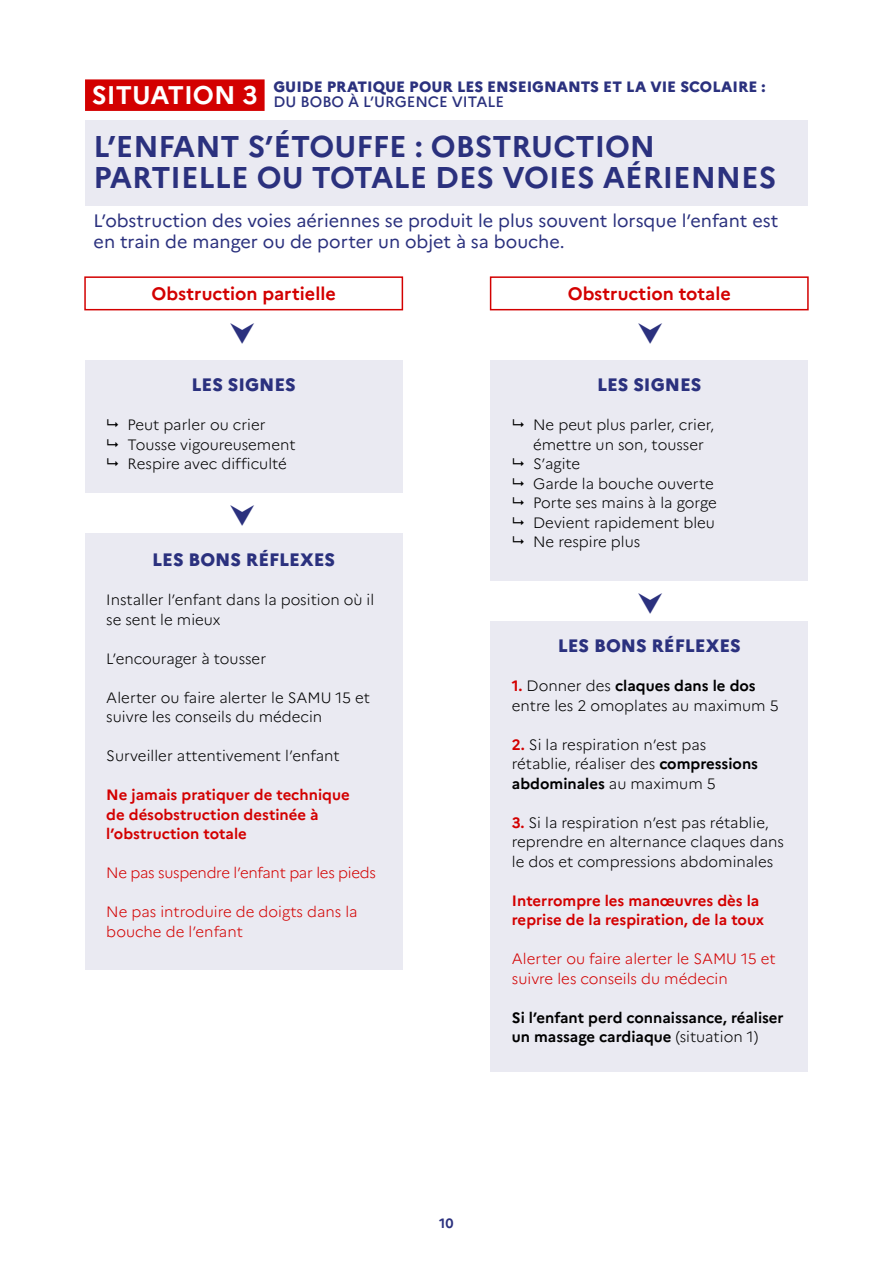
<style>
.page{position:relative;width:893px;height:1263px;background:#fff}
.page>*{position:absolute;margin:0;border:0;box-sizing:border-box;transform-origin:0 0}
.Titre{font:700 30px/31.5px "Marianne";color:#2b317e}
.Titre-2{font:700 25.5px "Marianne";color:#fff}
.Titre-3{font:18px/21px "Marianne";color:#2b317e}
.encadré_texte{font:800 18px "Marianne";color:#2b317e}
.encadré_texte-2{font:700 18px "Marianne";color:#d30000}
.encadré_texte-3{font:300 15px/19.5px "Marianne";color:#000}
.encadré_texte-4{font:700 15px/19.5px "Marianne";color:#d30000}
.encadré_texte-5{font:300 15px/19.5px "Marianne";color:#d30000}
.encadré_texte-6{font:700 15px/19.5px "Marianne";color:#000}
.t1{font:800 15px "Marianne";color:#2b317e}
.encadré_texte-7{font:300 15px "Marianne";letter-spacing:-.02em;color:#d30000}
.t2{font:500 15px "Marianne";color:#2b317e}
.t3{font:700 13.5px "Marianne";color:#2b317e}
.s1{font-weight:700;color:#d30000}
.s2{font-weight:700}
.s3{font-weight:300}
</style>
<div class="page">
<div style="left:85px;top:120px;width:723px;height:85px;background:#eaeaf2"></div>
<div style="left:85px;top:79px;width:180px;height:32px;background:#d30000"></div>
<div style="left:85px;top:360px;width:317px;height:133px;background:#eaeaf2"></div>
<div style="left:491px;top:360px;width:317px;height:221px;background:#eaeaf2"></div>
<div style="left:85px;top:533px;width:317px;height:436px;background:#eaeaf2"></div>
<div style="left:491px;top:621px;width:317px;height:451px;background:#eaeaf2"></div>
<div style="left:84px;top:276px;width:319px;height:34px;border:2px solid #d30000"></div>
<div style="left:490px;top:276px;width:319px;height:34px;border:2px solid #d30000"></div>
<p class="t1" style="left:274px;top:78px;width:493px">GUIDE PRATIQUE POUR LES ENSEIGNANTS ET LA VIE SCOLAIRE :</p>
<p class="t2" style="left:274px;top:93px;width:232px">DU BOBO À L’URGENCE VITALE</p>
<p class="Titre-2" style="left:92px;top:80px;width:167px">SITUATION 3</p>
<p class="Titre" style="left:94px;top:130px;width:684px">L’ENFANT S’ÉTOUFFE : OBSTRUCTION<br>PARTIELLE OU TOTALE DES VOIES AÉRIENNES</p>
<p class="Titre-3" style="left:94px;top:210px;width:686px">L’obstruction des voies aériennes se produit le plus souvent lorsque l’enfant est en train de manger ou de porter un objet à sa bouche.</p>
<p class="encadré_texte-2" style="left:152px;top:283px;width:186px">Obstruction partielle</p>
<p class="encadré_texte-2" style="left:568px;top:283px;width:165px">Obstruction totale</p>
<p class="encadré_texte" style="left:192px;top:374px;width:106px">LES SIGNES</p>
<p class="encadré_texte-3" style="left:128px;top:415px;width:140px">Peut parler ou crier</p>
<p class="encadré_texte-3" style="left:128px;top:434px;width:170px">Tousse vigoureusement</p>
<p class="encadré_texte-3" style="left:128px;top:454px;width:161px">Respire avec difficulté</p>
<p class="encadré_texte" style="left:152px;top:549px;width:184px">LES BONS RÉFLEXES</p>
<p class="encadré_texte-3" style="left:106px;top:590px;width:270px">Installer l’enfant dans la position où il se sent le mieux</p>
<p class="encadré_texte-3" style="left:106px;top:649px;width:161px">L’encourager à tousser</p>
<p class="encadré_texte-3" style="left:106px;top:688px;width:265px">Alerter ou faire alerter le SAMU 15 et suivre les conseils du médecin</p>
<p class="encadré_texte-3" style="left:106px;top:746px;width:235px">Surveiller attentivement l’enfant</p>
<p class="encadré_texte-4" style="left:106px;top:785px;width:245px">Ne jamais pratiquer de technique de désobstruction destinée à l’obstruction totale</p>
<p class="encadré_texte-7" style="left:106px;top:864px;width:271px">Ne pas suspendre l’enfant par les pieds</p>
<p class="encadré_texte-5" style="left:106px;top:902px;width:253px">Ne pas introduire de doigts dans la bouche de l’enfant</p>
<p class="encadré_texte" style="left:597px;top:374px;width:106px">LES SIGNES</p>
<p class="encadré_texte-3" style="left:533px;top:415px;width:182px">Ne peut plus parler, crier, émettre un son, tousser</p>
<p class="encadré_texte-3" style="left:533px;top:454px;width:49px">S’agite</p>
<p class="encadré_texte-3" style="left:533px;top:473px;width:182px">Garde la bouche ouverte</p>
<p class="encadré_texte-3" style="left:533px;top:493px;width:185px">Porte ses mains à la gorge</p>
<p class="encadré_texte-3" style="left:533px;top:512px;width:183px">Devient rapidement bleu</p>
<p class="encadré_texte-3" style="left:533px;top:532px;width:109px">Ne respire plus</p>
<p class="encadré_texte" style="left:558px;top:635px;width:184px">LES BONS RÉFLEXES</p>
<p class="encadré_texte-3" style="left:512px;top:676px;width:268px"><span class="s1">1.</span> Donner des <span class="s2">claques dans le dos </span>entre les 2 omoplates au maximum 5</p>
<p class="encadré_texte-3" style="left:512px;top:735px;width:248px"><span class="s1">2.</span> Si la respiration n’est pas rétablie, réaliser des <span class="s2">compressions abdominales</span> au maximum 5</p>
<p class="encadré_texte-3" style="left:512px;top:813px;width:274px"><span class="s1">3.</span> Si la respiration n’est pas rétablie, reprendre en alternance claques dans le dos et compressions abdominales</p>
<p class="encadré_texte-4" style="left:512px;top:891px;width:254px">Interrompre les manœuvres dès la reprise de la respiration, de la toux</p>
<p class="encadré_texte-5" style="left:512px;top:949px;width:265px">Alerter ou faire alerter le SAMU 15 et suivre les conseils du médecin</p>
<p class="encadré_texte-6" style="left:512px;top:1008px;width:273px">Si l’enfant perd connaissance, réaliser un massage cardiaque <span class="s3">(situation 1)</span></p>
<p class="t3" style="left:439px;top:1215px;width:16px">10</p>
</div>
